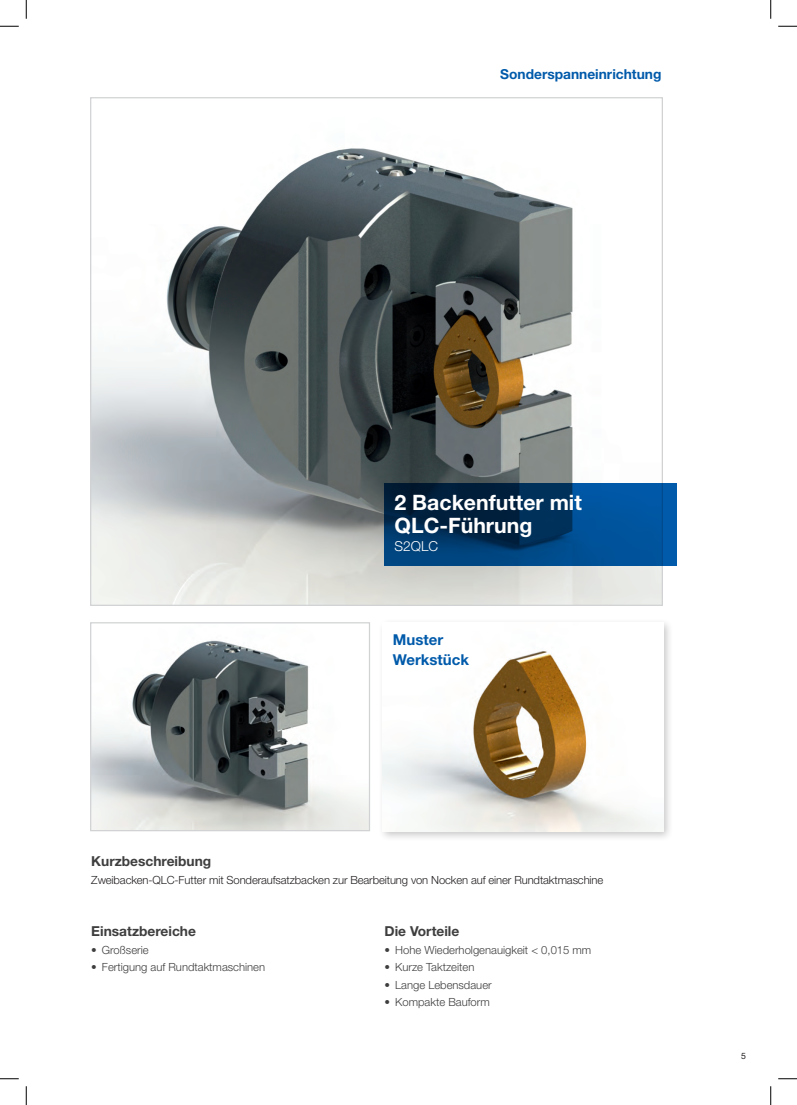
<style>
.page{position:relative;width:797px;height:1105px;background:#fff}
.page>*{position:absolute;margin:0;border:0;box-sizing:border-box;transform-origin:0 0}
.t1{font:700 21.25px/23.8px "Helvetica Neue LT Std";color:#fff}
.t2{font:700 15px/20px "Helvetica Neue LT Std";color:#015aaa}
.t3{font:700 13.75px "Helvetica Neue LT Std";color:#3e3e3f}
.t4{font:700 13.75px "Helvetica Neue LT Std";color:#015aaa}
.t5{font:300 13.75px "Helvetica Neue LT Std";color:#fff}
.t6{font:300 11.25px "Helvetica Neue LT Std";color:#3e3e3f}
.t7{font:300 11.25px "Helvetica Neue LT Std";letter-spacing:-.01em;color:#231f20}
.t8{font:8.75px "Helvetica Neue LT Std";color:#231f20}
</style>
<div class="page">
<img style="left:92px;top:148px;width:569px;height:456px">
<div style="left:378px;top:618px;width:295px;height:224px;background:#231f20;opacity:.25"></div>
<img style="left:383px;top:623px;width:280px;height:209px">
<img style="left:92px;top:640px;width:276px;height:189px">
<div style="left:90px;top:622px;width:280px;height:209px;border:1px solid #d1d2d4"></div>
<svg style="left:384px;top:483px;width:292px;height:82px;background:#003c71"></svg>
<svg style="left:0;top:25px;width:19px;height:2px"></svg>
<svg style="left:778px;top:25px;width:19px;height:2px"></svg>
<svg style="left:0;top:1078px;width:19px;height:1px"></svg>
<svg style="left:778px;top:1078px;width:19px;height:1px"></svg>
<svg style="left:25px;top:0;width:2px;height:19px"></svg>
<svg style="left:25px;top:1086px;width:2px;height:19px"></svg>
<svg style="left:770px;top:0;width:1px;height:19px"></svg>
<svg style="left:770px;top:1086px;width:1px;height:19px"></svg>
<p class="t4" style="left:500px;top:65px;width:163px">Sonderspanneinrichtung</p>
<h1 class="t1" style="left:394px;top:490px;width:189px">2 Backenfutter mit<br>QLC-Führung</h1>
<p class="t5" style="left:394px;top:538px;width:45px">S2QLC</p>
<h2 class="t2" style="left:393px;top:629px;width:78px">Muster<br>Werkstück</h2>
<p class="t3" style="left:91px;top:853px;width:121px">Kurzbeschreibung</p>
<p class="t7" style="left:91px;top:873px;width:513px">Zweibacken-QLC-Futter mit Sonderaufsatzbacken zur Bearbeitung von Nocken auf einer Rundtaktmaschine</p>
<p class="t3" style="left:91px;top:923px;width:106px">Einsatzbereiche</p>
<p class="t6" style="left:91px;top:943px;width:59px">• Großserie</p>
<p class="t6" style="left:91px;top:960px;width:175px">• Fertigung auf Rundtaktmaschinen</p>
<p class="t3" style="left:384px;top:923px;width:76px">Die Vorteile</p>
<p class="t6" style="left:384px;top:943px;width:208px">• Hohe Wiederholgenauigkeit &lt; 0,015 mm</p>
<p class="t6" style="left:384px;top:960px;width:91px">• Kurze Taktzeiten</p>
<p class="t6" style="left:384px;top:978px;width:109px">• Lange Lebensdauer</p>
<p class="t6" style="left:384px;top:995px;width:107px">• Kompakte Bauform</p>
<p class="t8" style="left:741px;top:1050px;width:6px">5</p>
</div>
